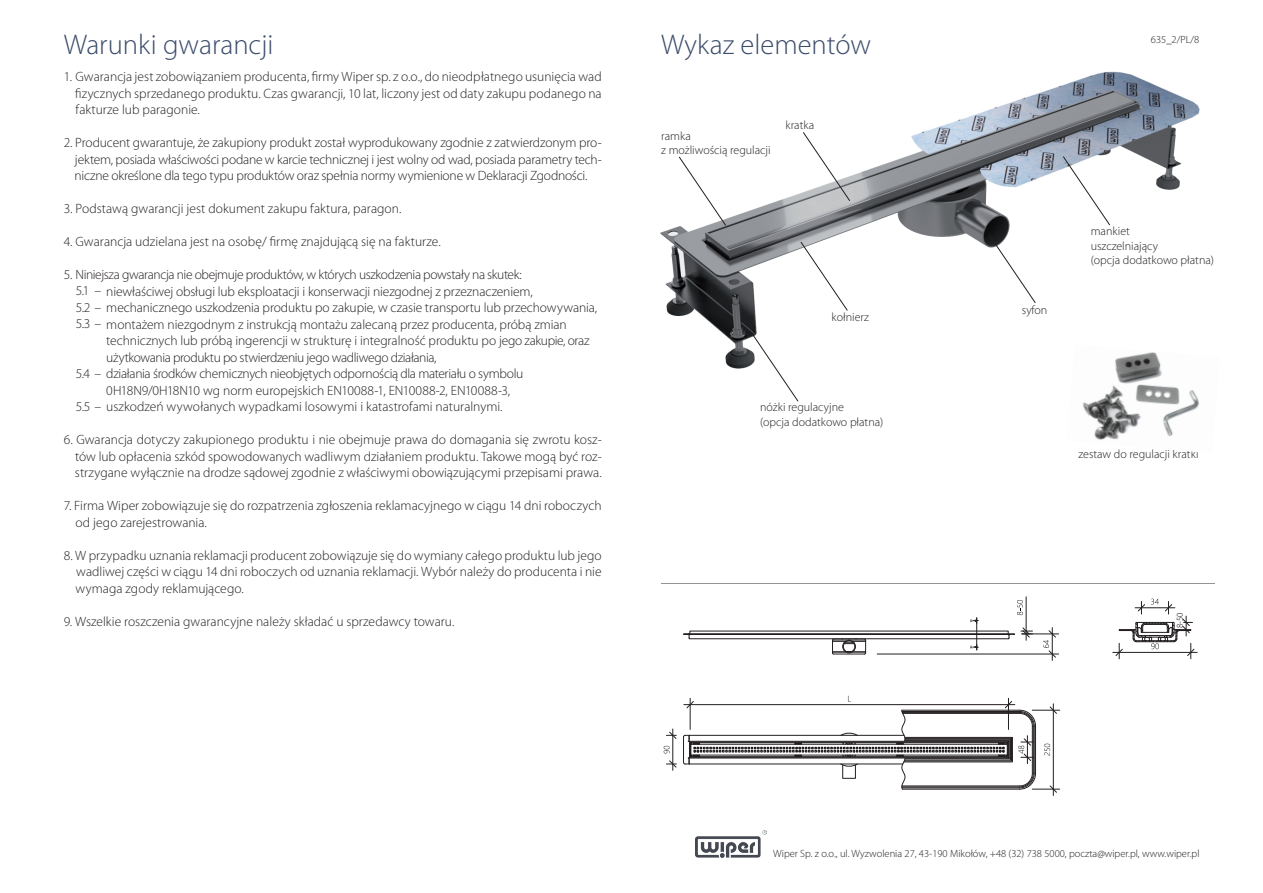
<style>
.page{position:relative;width:1263px;height:893px;background:#fff}
.page>*{position:absolute;margin:0;border:0;box-sizing:border-box;transform-origin:0 0}
.t1{font:300 28.5px "Myriad Pro";color:#3c4c6b}
.t2{font:300 13.5px/16.5px "Myriad Pro";letter-spacing:-.005em;color:#231f20;text-align:justify}
.t3{font:300 13.5px "Myriad Pro";letter-spacing:-.03em;color:#231f20}
.t4{font:300 12px "Myriad Pro";color:#231f20}
.t5{font:300 10.5px "Myriad Pro";color:#231f20}
.t6{font:300 8.85px "Myriad Pro";color:#000}
</style>
<div class="page">
<img style="left:660px;top:71px;width:540px;height:331px">
<img style="left:695px;top:830px;width:71px;height:27px">
<svg style="left:803px;top:132px;width:47px;height:69px"></svg>
<svg style="left:800px;top:241px;width:48px;height:70px"></svg>
<svg style="left:751px;top:332px;width:47px;height:70px"></svg>
<svg style="left:1063px;top:156px;width:47px;height:70px"></svg>
<svg style="left:988px;top:234px;width:48px;height:69px"></svg>
<svg style="left:679px;top:156px;width:47px;height:70px"></svg>
<svg style="left:661px;top:583px;width:554px;height:213px"></svg>
<hr style="left:1026px;top:597px;width:1px;height:43px;background:#231f20">
<svg style="left:1021px;top:628px;width:11px;height:9px"></svg>
<svg style="left:1017px;top:600px;width:6px;height:15px"></svg>
<hr style="left:1022px;top:634px;width:37px;height:1px;background:#231f20">
<hr style="left:877px;top:654px;width:182px;height:1px;background:#231f20">
<hr style="left:1052px;top:627px;width:1px;height:33px;background:#231f20">
<svg style="left:1043px;top:631px;width:12px;height:26px"></svg>
<svg style="left:970px;top:618px;width:7px;height:32px"></svg>
<div style="left:689px;top:634px;width:320px;height:1px;border:1px solid #231f20"></div>
<div style="left:689px;top:637px;width:320px;height:2px;border:1px solid #231f20"></div>
<svg style="left:1009px;top:634px;width:6px;height:3px"></svg>
<svg style="left:683px;top:634px;width:7px;height:3px"></svg>
<hr style="left:834px;top:654px;width:30px;height:1px;background:#231f20">
<svg style="left:832px;top:639px;width:34px;height:15px"></svg>
<div style="left:690px;top:631px;width:318px;height:3px;border:1px solid #231f20"></div>
<hr style="left:1113px;top:652px;width:84px;height:1px;background:#231f20">
<svg style="left:1116px;top:599px;width:78px;height:60px"></svg>
<hr style="left:1053px;top:704px;width:1px;height:91px;background:#231f20">
<svg style="left:683px;top:696px;width:377px;height:96px"></svg>
<hr style="left:672px;top:729px;width:1px;height:41px;background:#231f20">
<svg style="left:666px;top:732px;width:10px;height:7px"></svg>
<svg style="left:666px;top:761px;width:10px;height:6px"></svg>
<svg style="left:664px;top:746px;width:6px;height:7px"></svg>
<img style="left:1066px;top:345px;width:134px;height:95px">
<p class="t1" style="left:64px;top:29px;width:211px">Warunki gwarancji</p>
<p class="t1" style="left:661px;top:29px;width:211px">Wykaz elementów</p>
<p class="t2" style="left:75px;top:69px;width:528px;text-indent:-11px">1. Gwarancja jest zobowiązaniem producenta, firmy Wiper sp. z o.o., do nieodpłatnego usunięcia wad fizycznych sprzedanego produktu. Czas gwarancji, 10 lat, liczony jest od daty zakupu podanego na fakturze lub paragonie.</p>
<p class="t2" style="left:75px;top:135px;width:529px;text-indent:-11px">2. Producent gwarantuje, że zakupiony produkt został wyprodukowany zgodnie z zatwierdzonym pro&shy;jektem, posiada właściwości podane w karcie technicznej i jest wolny od wad, posiada parametry tech&shy;niczne określone dla tego typu produktów oraz spełnia normy wymienione w Deklaracji Zgodności.</p>
<p class="t2" style="left:64px;top:201px;width:339px">3. Podstawą gwarancji jest dokument zakupu faktura, paragon.</p>
<p class="t2" style="left:64px;top:234px;width:378px">4. Gwarancja udzielana jest na osobę/ firmę znajdującą się na fakturze.</p>
<p class="t3" style="left:64px;top:267px;width:459px">5. Niniejsza gwarancja nie obejmuje produktów, w których uszkodzenia powstały na skutek:</p>
<p class="t2" style="left:76px;top:283px;width:459px">5.1 – niewłaściwej obsługi lub eksploatacji i konserwacji niezgodnej z przeznaczeniem,</p>
<p class="t2" style="left:76px;top:300px;width:523px">5.2 – mechanicznego uszkodzenia produktu po zakupie, w czasie transportu lub przechowywania,</p>
<p class="t2" style="left:106px;top:316px;width:485px;text-align:left;text-indent:-31px">5.3 – montażem niezgodnym z instrukcją montażu zalecaną przez producenta, próbą zmian technicznych lub próbą ingerencji w strukturę i integralność produktu po jego zakupie, oraz użytkowania produktu po stwierdzeniu jego wadliwego działania,</p>
<p class="t2" style="left:106px;top:366px;width:419px;text-indent:-31px">5.4 – działania środków chemicznych nieobjętych odpornością dla materiału o symbolu<br>0H18N9/0H18N10 wg norm europejskich EN10088-1, EN10088-2, EN10088-3,</p>
<p class="t2" style="left:76px;top:399px;width:428px">5.5 – uszkodzeń wywołanych wypadkami losowymi i katastrofami naturalnymi.</p>
<p class="t2" style="left:75px;top:432px;width:528px;text-indent:-11px">6. Gwarancja dotyczy zakupionego produktu i nie obejmuje prawa do domagania się zwrotu kosz&shy;tów lub opłacenia szkód spowodowanych wadliwym działaniem produktu. Takowe mogą być roz&shy;strzygane wyłącznie na drodze sądowej zgodnie z właściwymi obowiązującymi przepisami prawa.</p>
<p class="t2" style="left:76px;top:498px;width:528px;text-indent:-12px">7. Firma Wiper zobowiązuje się do rozpatrzenia zgłoszenia reklamacyjnego w ciągu 14 dni roboczych od jego zarejestrowania.</p>
<p class="t2" style="left:76px;top:547px;width:528px;text-indent:-12px">8. W przypadku uznania reklamacji producent zobowiązuje się do wymiany całego produktu lub jego wadliwej części w ciągu 14 dni roboczych od uznania reklamacji. Wybór należy do producenta i nie wymaga zgody reklamującego.</p>
<p class="t2" style="left:64px;top:613px;width:392px">9. Wszelkie roszczenia gwarancyjne należy składać u sprzedawcy towaru.</p>
<p class="t4" style="left:661px;top:129px;width:31px">ramka</p>
<p class="t4" style="left:661px;top:143px;width:111px">z możliwością regulacji</p>
<p class="t4" style="left:785px;top:118px;width:30px">kratka</p>
<p class="t4" style="left:831px;top:310px;width:39px">kołnierz</p>
<p class="t4" style="left:760px;top:401px;width:85px">nóżki regulacyjne</p>
<p class="t4" style="left:760px;top:415px;width:125px">(opcja dodatkowo płatna)</p>
<p class="t5" style="left:1151px;top:34px;width:50px">635_2/PL/8</p>
<p class="t4" style="left:1022px;top:303px;width:27px">syfon</p>
<p class="t4" style="left:1091px;top:225px;width:41px">mankiet</p>
<p class="t4" style="left:1091px;top:239px;width:69px">uszczelniający</p>
<p class="t4" style="left:1091px;top:254px;width:125px">(opcja dodatkowo płatna)</p>
<p class="t4" style="left:1078px;top:447px;width:122px">zestaw do regulacji kratki</p>
<p class="t6" style="left:1175px;top:628px;width:17px;rotate:-90deg">8-50</p>
<p class="t5" style="left:773px;top:847px;width:428px">Wiper Sp. z o.o., ul. Wyzwolenia 27, 43-190 Mikołów, +48 (32) 738 5000, poczta@wiper.pl, www.wiper.pl</p>
</div>
